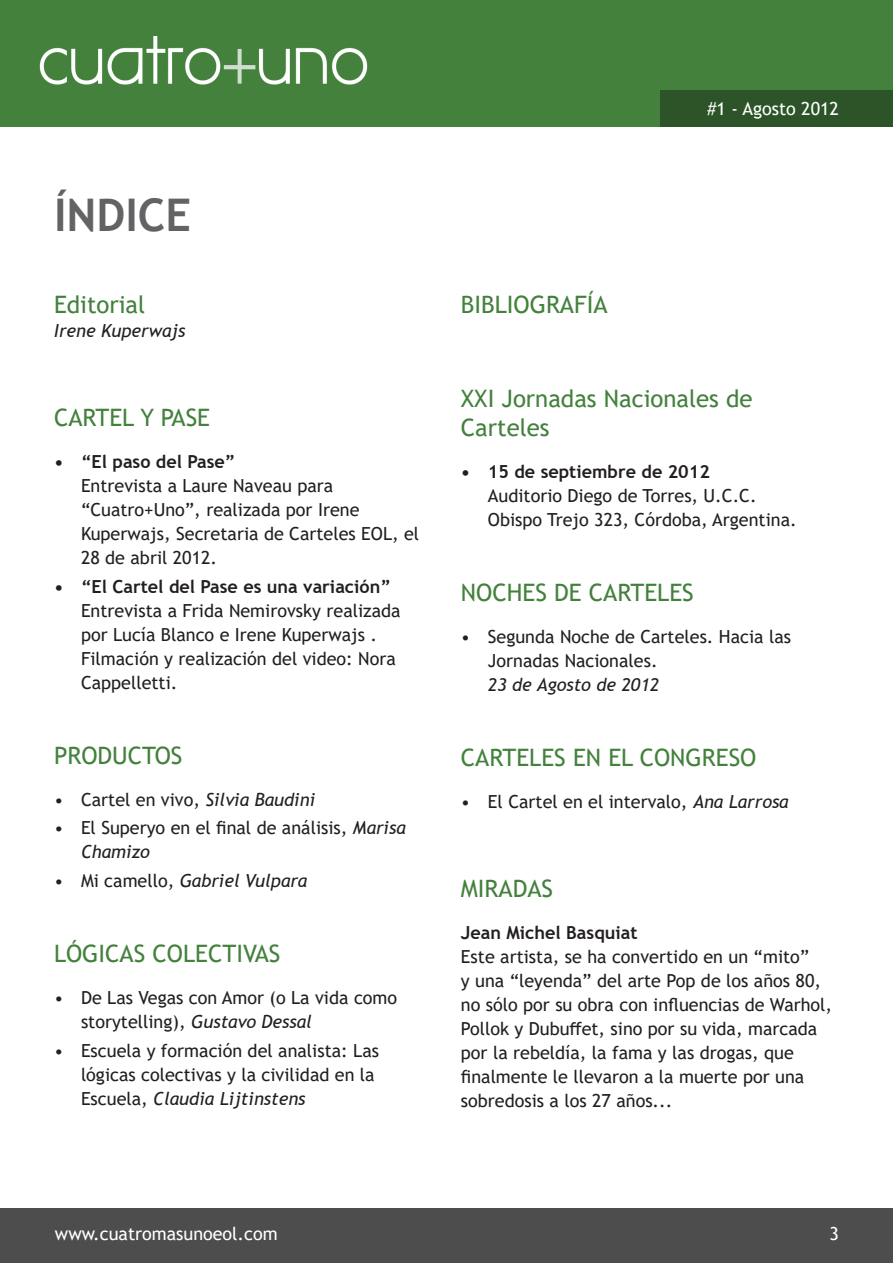
<style>
.page{position:relative;width:893px;height:1263px;background:#fff}
.page>*{position:absolute;margin:0;border:0;box-sizing:border-box;transform-origin:0 0}
.Sección{font:700 45px "Trebuchet MS";color:#636366}
.Staff_Tit{font:24px/28.8px "Trebuchet MS";color:#43813c}
.t1{font:18px/24px "Trebuchet MS";color:#231f20}
.t2{font:italic 18px "Trebuchet MS";color:#231f20}
.t3{font:18px "Trebuchet MS";color:#fff}
.s1{font-weight:700}
.s2{font-style:italic}
.s3{font-style:normal}
</style>
<div class="page">
<div style="left:0;top:0;width:893px;height:126px;background:#43813c"></div>
<img style="left:39px;top:36px;width:329px;height:49px">
<div style="left:661px;top:90px;width:232px;height:36px;background:#2c5428"></div>
<div style="left:0;top:1209px;width:893px;height:54px;background:#4d4d4d"></div>
<p class="Sección" style="left:54px;top:187px;width:139px">ÍNDICE</p>
<p class="Staff_Tit" style="left:54px;top:290px;width:93px">Editorial</p>
<p class="t2" style="left:54px;top:320px;width:133px">Irene Kuperwajs</p>
<p class="Staff_Tit" style="left:54px;top:403px;width:158px">CARTEL Y PASE</p>
<p class="t1" style="left:81px;top:450px;width:340px;text-indent:-27px"><span class="s1">• “El paso del Pase”<br></span>Entrevista a Laure Naveau para “Cuatro+Uno”, realizada por Irene<br>Kuperwajs, Secretaria de Carteles EOL, el<br>28 de abril 2012.</p>
<p class="t1" style="left:81px;top:574px;width:321px;text-indent:-27px"><span class="s1">• “El Cartel del Pase es una variación” </span>Entrevista a Frida Nemirovsky realizada por Lucía Blanco e Irene Kuperwajs .<br>Filmación y realización del video: Nora Cappelletti.</p>
<p class="Staff_Tit" style="left:54px;top:741px;width:130px">PRODUCTOS</p>
<p class="t1" style="left:54px;top:787px;width:263px">• Cartel en vivo, <span class="s2">Silvia Baudini</span></p>
<p class="t1" style="left:81px;top:816px;width:326px;text-indent:-27px">• El Superyo en el final de análisis, <span class="s2">Marisa<br>Chamizo</span></p>
<p class="t2" style="left:54px;top:869px;width:255px"><span class="s3">• Mi camello,</span> Gabriel Vulpara</p>
<p class="Staff_Tit" style="left:54px;top:939px;width:228px">LÓGICAS COLECTIVAS</p>
<p class="t1" style="left:81px;top:986px;width:318px;text-indent:-27px">• De Las Vegas con Amor (o La vida como storytelling), <span class="s2">Gustavo Dessal</span></p>
<p class="t1" style="left:81px;top:1038px;width:300px;text-indent:-27px">• Escuela y formación del analista: Las lógicas colectivas y la civilidad en la<br>Escuela, <span class="s2">Claudia Lijtinstens</span></p>
<p class="Staff_Tit" style="left:461px;top:290px;width:148px">BIBLIOGRAFÍA</p>
<p class="t3" style="left:707px;top:97px;width:133px">#1 - Agosto 2012</p>
<p class="Staff_Tit" style="left:461px;top:384px;width:293px">XXI Jornadas Nacionales de<br>Carteles</p>
<p class="t1" style="left:488px;top:459px;width:310px;text-indent:-27px"><span class="s1">• 15 de septiembre de 2012<br></span>Auditorio Diego de Torres, U.C.C.<br>Obispo Trejo 323, Córdoba, Argentina.</p>
<p class="Staff_Tit" style="left:461px;top:578px;width:234px">NOCHES DE CARTELES</p>
<p class="t1" style="left:488px;top:624px;width:305px;text-indent:-27px">• Segunda Noche de Carteles. Hacia las<br>Jornadas Nacionales.<br><span class="s2">23 de Agosto de 2012</span></p>
<p class="Staff_Tit" style="left:461px;top:743px;width:297px">CARTELES EN EL CONGRESO</p>
<p class="t1" style="left:461px;top:790px;width:329px">• El Cartel en el intervalo, <span class="s2">Ana Larrosa</span></p>
<p class="Staff_Tit" style="left:461px;top:874px;width:94px">MIRADAS</p>
<p class="t1" style="left:461px;top:921px;width:373px"><span class="s1">Jean Michel Basquiat<br></span>Este artista, se ha convertido en un “mito”<br>y una “leyenda” del arte Pop de los años 80, no sólo por su obra con influencias de Warhol, Pollok y Dubuffet, sino por su vida, marcada por la rebeldía, la fama y las drogas, que finalmente le llevaron a la muerte por una sobredosis a los 27 años...</p>
<p class="t3" style="left:55px;top:1222px;width:224px">www.cuatromasunoeol.com</p>
<p class="t3" style="left:829px;top:1222px;width:11px">3</p>
</div>
